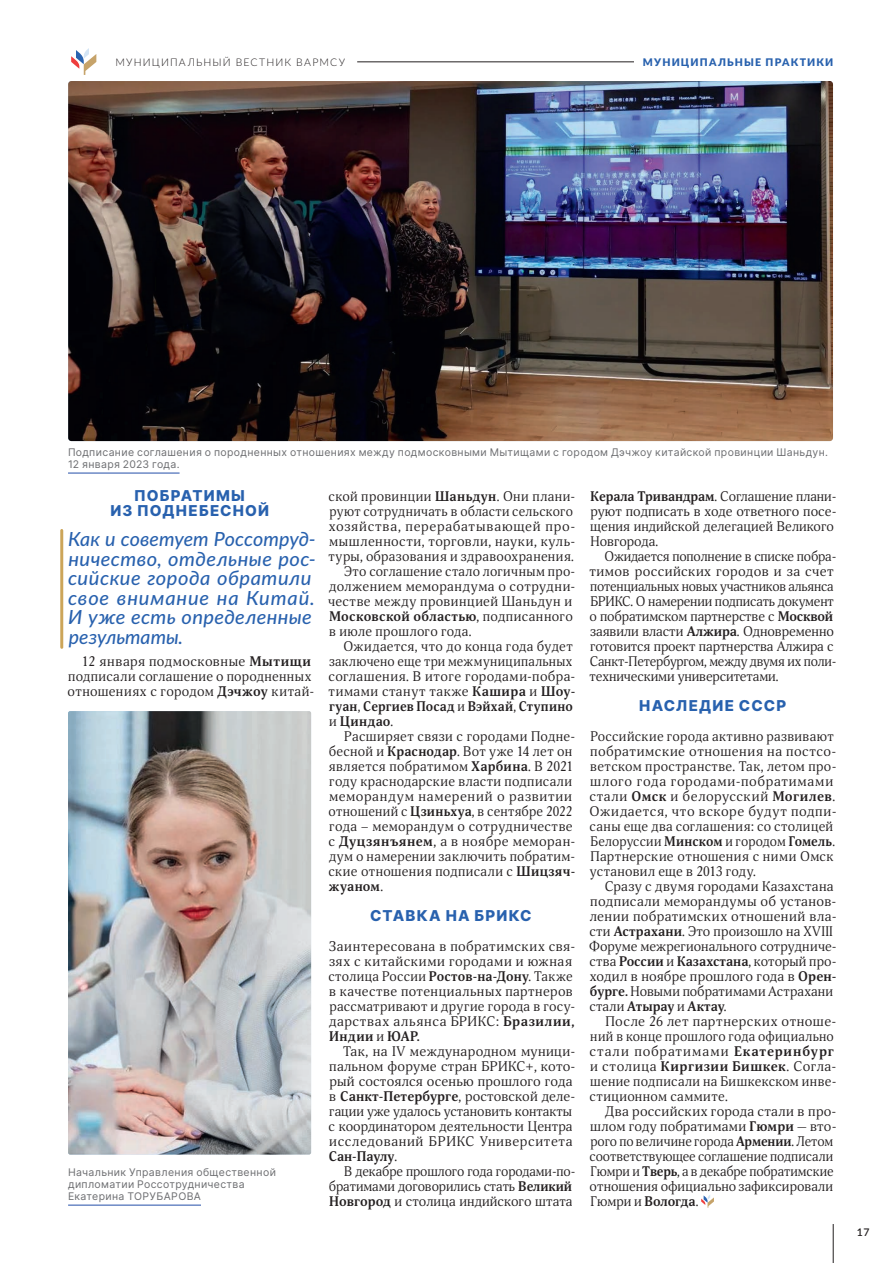
<style>
.page{position:relative;width:893px;height:1263px;background:#fff}
.page>*{position:absolute;margin:0;border:0;box-sizing:border-box;transform-origin:0 0}
.t1{font:italic 500 19.5px/19.5px "Lato";letter-spacing:.02em;color:#2861ae}
.t2{font:800 15px/15px "Inter";letter-spacing:.075em;color:#2861ae;text-align:center}
.t3{font:13.5px/15px "Orbi";letter-spacing:.015em;color:#231f20}
.t4{font:13.5px/15px "Orbi";letter-spacing:-.01em;color:#231f20}
.t5{font:13.5px/15px "Orbi";letter-spacing:-.005em;color:#231f20}
.t6{font:13.5px "Orbi";letter-spacing:.035em;color:#231f20}
.t7{font:700 13.5px "Orbi";letter-spacing:.02em;color:#231f20}
.t8{font:13.5px "Orbi";letter-spacing:.045em;color:#231f20}
.t9{font:13.5px "Orbi";letter-spacing:.05em;color:#231f20}
.t10{font:10.5px/12px "Inter";letter-spacing:.035em;color:#6c6d70}
.t11{font:300 10.5px "Lato";letter-spacing:.11em;color:#231f20}
.t12{font:900 10.5px "Lato";letter-spacing:.105em;color:#2861ae}
.t13{font:600 10.5px "Lato";color:#231f20}
.s1{font-weight:700}
.s2{font-weight:400}
</style>
<div class="page">
<hr style="left:357px;top:62px;width:345px;height:1px;background:#231f20">
<svg style="left:701px;top:1195px;width:13px;height:13px"></svg>
<img style="left:68px;top:81px;width:765px;height:360px">
<img style="left:68px;top:711px;width:243px;height:443px">
<hr style="left:68px;top:1204px;width:133px;height:2px;background:#6c89c5">
<hr style="left:68px;top:472px;width:112px;height:2px;background:#6c89c5">
<svg style="left:71px;top:48px;width:25px;height:27px"></svg>
<hr style="left:833px;top:1224px;width:1px;height:39px;background:#231f20">
<div style="left:634px;top:51px;width:199px;height:27px;background:#fff"></div>
<p class="t11" style="left:115px;top:55px;width:231px">МУНИЦИПАЛЬНЫЙ ВЕСТНИК ВАРМСУ</p>
<p class="t12" style="left:643px;top:54px;width:192px">МУНИЦИПАЛЬНЫЕ ПРАКТИКИ</p>
<p class="t10" style="left:68px;top:446px;width:761px">Подписание соглашения о породненных отношениях между подмосковными Мытищами с городом Дэчжоу китайской провинции Шаньдун.<br>12 января 2023 года.</p>
<p class="t2" style="left:110px;top:488px;width:160px">ПОБРАТИМЫ<br>ИЗ ПОДНЕБЕСНОЙ</p>
<h1 class="t1" style="left:68px;top:528px;width:249px">Как и советует Россотруд&shy;ничество, отдельные рос&shy;сийские города обратили свое внимание на Китай.<br>И уже есть определенные результаты.</h1>
<p class="t3" style="left:67px;top:654px;width:248px;text-indent:15px">12 января подмосковные <span class="s1">Мытищи </span>подписали соглашение о породненных отношениях с городом <span class="s1">Дэчжоу</span> китай-</p>
<p class="t10" style="left:68px;top:1166px;width:209px">Начальник Управления общественной дипломатии Россотрудничества<br>Екатерина ТОРУБАРОВА</p>
<p class="t6" style="left:328px;top:487px;width:248px">ской провинции <span class="s1">Шаньдун</span>. Они плани-</p>
<p class="t3" style="left:329px;top:504px;width:245px">руют сотрудничать в области сельского</p>
<p class="t9" style="left:329px;top:517px;width:248px">хозяйства, перерабатывающей про-</p>
<p class="t6" style="left:329px;top:532px;width:248px">мышленности, торговли, науки, куль-</p>
<p class="t3" style="left:329px;top:549px;width:247px">туры, образования и здравоохранения.</p>
<p class="t3" style="left:344px;top:564px;width:233px">Это соглашение стало логичным про-</p>
<p class="t3" style="left:329px;top:579px;width:248px">должением меморандума о сотрудни-</p>
<p class="t3" style="left:328px;top:594px;width:246px">честве между провинцией Шаньдун и</p>
<p class="t7" style="left:329px;top:607px;width:245px">Московской областью<span class="s2">, подписанного</span></p>
<p class="t3" style="left:329px;top:624px;width:144px">в июле прошлого года.</p>
<p class="t3" style="left:344px;top:639px;width:231px">Ожидается, что до конца года будет</p>
<p class="t3" style="left:329px;top:654px;width:245px">заключено еще три межмуниципальных</p>
<p class="t3" style="left:328px;top:669px;width:248px">соглашения. В итоге городами-побра-</p>
<p class="t8" style="left:329px;top:682px;width:248px">тимами станут также <span class="s1">Кашира</span> и <span class="s1">Шоу-</span></p>
<p class="t7" style="left:329px;top:697px;width:245px">гуан<span class="s2">,</span> Сергиев Посад <span class="s2">и</span> Вэйхай<span class="s2">,</span> Ступино</p>
<p class="t7" style="left:329px;top:712px;width:65px"><span class="s2">и</span> Циндао<span class="s2">.</span></p>
<p class="t3" style="left:344px;top:729px;width:232px">Расширяет связи с городами Подне-</p>
<p class="t3" style="left:329px;top:744px;width:245px">бесной и <span class="s1">Краснодар</span>. Вот уже 14 лет он</p>
<p class="t3" style="left:329px;top:759px;width:246px">является побратимом <span class="s1">Харбина</span>. В 2021</p>
<p class="t3" style="left:329px;top:774px;width:244px">году краснодарские власти подписали</p>
<p class="t8" style="left:329px;top:787px;width:245px">меморандум намерений о развитии</p>
<p class="t3" style="left:328px;top:804px;width:245px">отношений с <span class="s1">Цзиньхуа</span>, в сентябре 2022</p>
<p class="t3" style="left:329px;top:819px;width:245px">года – меморандум о сотрудничестве</p>
<p class="t3" style="left:328px;top:834px;width:248px">с <span class="s1">Дуцзянъянем</span>, а в ноябре меморан-</p>
<p class="t6" style="left:329px;top:847px;width:248px">дум о намерении заключить побратим-</p>
<p class="t3" style="left:328px;top:864px;width:248px">ские отношения подписали с <span class="s1">Шицзяч-</span></p>
<p class="t7" style="left:329px;top:877px;width:56px">жуаном<span class="s2">.</span></p>
<p class="t2" style="left:370px;top:908px;width:163px">СТАВКА НА БРИКС</p>
<p class="t3" style="left:328px;top:939px;width:248px">Заинтересована в побратимских свя&shy;зях с китайскими городами и южная столица России <span class="s1">Ростов-на-Дону</span>. Также в качестве потенциальных партнеров рассматривают и другие города в госу&shy;дарствах альянса БРИКС: <span class="s1">Бразилии,<br>Индии</span> и <span class="s1">ЮАР.</span></p>
<p class="t3" style="left:328px;top:1044px;width:248px;text-indent:15px">Так, на IV международном муници&shy;пальном форуме стран БРИКС+, кото&shy;рый состоялся осенью прошлого года в <span class="s1">Санкт-Петербурге</span>, ростовской деле&shy;гации уже удалось установить контакты с координатором деятельности Центра исследований БРИКС Университета <span class="s1">Сан-Паулу</span>.</p>
<p class="t5" style="left:329px;top:1164px;width:248px;text-indent:16px">В декабре прошлого года городами-по&shy;братимами договорились стать <span class="s1">Великий<br>Новгород</span> и столица индийского штата</p>
<p class="t3" style="left:590px;top:489px;width:248px"><span class="s1">Керала Тривандрам</span>. Соглашение плани&shy;руют подписать в ходе ответного посе&shy;щения индийской делегацией Великого<br>Новгорода.</p>
<p class="t4" style="left:590px;top:549px;width:248px;text-indent:15px">Ожидается пополнение в списке побра&shy;тимов российских городов и за счет потенциальных новых участников альянса БРИКС. О намерении подписать документ о побратимском партнерстве с <span class="s1">Москвой </span>заявили власти <span class="s1">Алжира</span>. Одновременно готовится проект партнерства Алжира с Санкт-Петербургом, между двумя их поли&shy;техническими университетами.</p>
<p class="t2" style="left:639px;top:698px;width:148px">НАСЛЕДИЕ СССР</p>
<p class="t3" style="left:590px;top:729px;width:248px">Российские города активно развивают побратимские отношения на постсо&shy;ветском пространстве. Так, летом про&shy;шлого года городами-побратимами стали <span class="s1">Омск</span> и белорусский <span class="s1">Могилев</span>.<br>Ожидается, что вскоре будут подпи&shy;саны еще два соглашения: со столицей Белоруссии <span class="s1">Минском</span> и городом <span class="s1">Гомель</span>.<br>Партнерские отношения с ними Омск установил еще в 2013 году.</p>
<p class="t3" style="left:589px;top:879px;width:249px;text-indent:16px">Сразу с двумя городами Казахстана подписали меморандумы об установ&shy;лении побратимских отношений вла&shy;сти <span class="s1">Астрахани</span>. Это произошло на XVIII Форуме межрегионального сотрудниче&shy;ства <span class="s1">России</span> и <span class="s1">Казахстана</span>, который про&shy;ходил в ноябре прошлого года в <span class="s1">Орен&shy;бурге.</span> Новыми побратимами Астрахани стали <span class="s1">Атырау</span> и <span class="s1">Актау</span>.</p>
<p class="t3" style="left:590px;top:1014px;width:248px;text-indent:16px">После 26 лет партнерских отноше&shy;ний в конце прошлого года официально стали побратимами <span class="s1">Екатеринбург </span>и столица <span class="s1">Киргизии Бишкек</span>. Согла&shy;шение подписали на Бишкекском инве&shy;стиционном саммите.</p>
<p class="t3" style="left:590px;top:1104px;width:248px;text-indent:16px">Два российских города стали в про&shy;шлом году побратимами <span class="s1">Гюмри</span> — вто&shy;рого по величине города <span class="s1">Армении</span>. Летом соответствующее соглашение подписали Гюмри и <span class="s1">Тверь</span>, а в декабре побратимские отношения официально зафиксировали Гюмри и <span class="s1">Вологда</span>.</p>
<p class="t13" style="left:857px;top:1225px;width:15px">17</p>
</div>
